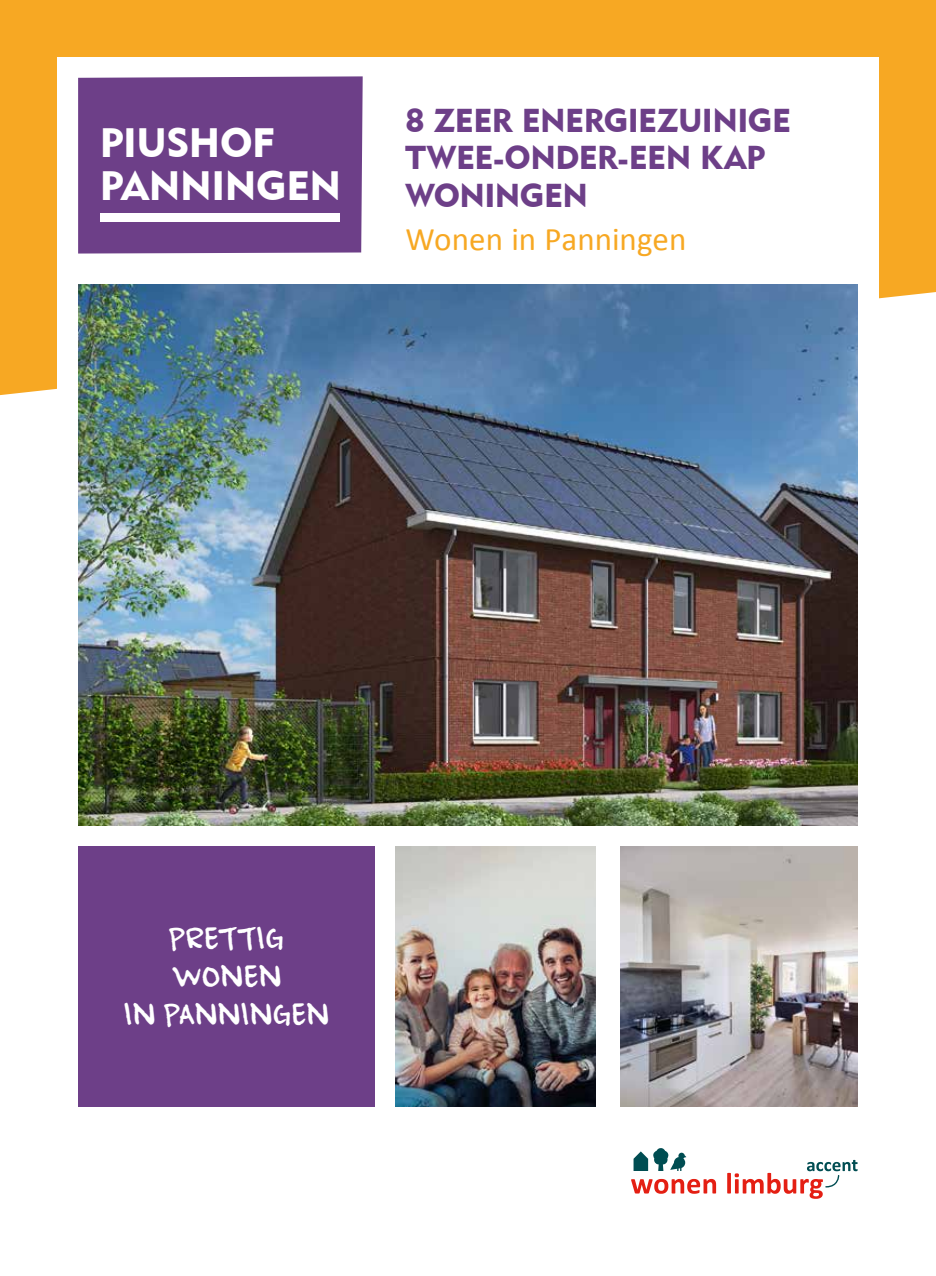
<style>
.page{position:relative;width:936px;height:1276px;background:#fff}
.page>*{position:absolute;margin:0;border:0;box-sizing:border-box;transform-origin:0 0}
.t1{font:40.95px/43.5px "Geometric 415 BT Black A";letter-spacing:-.01em;color:#fff}
.t2{font:33.15px/38.2px "Ampersand";letter-spacing:-.01em;color:#fff;text-align:center}
.t3{font:33px/37.5px "Geometric 415 BT Black A";letter-spacing:-.015em;color:#6d3f88}
.t4{font:33px "Calibri";color:#f7a823}
</style>
<div class="page">
<svg style="left:0;top:0;width:935px;height:395px;background:#f7ae32"></svg>
<div style="left:57px;top:57px;width:821px;height:518px;background:#fff"></div>
<div style="left:78px;top:76px;width:284px;height:177px;background:#6d3f88"></div>
<div style="left:100px;top:213px;width:239px;height:8px;background:#fff"></div>
<img style="left:78px;top:285px;width:779px;height:540px">
<div style="left:78px;top:846px;width:296px;height:260px;background:#6d3f88"></div>
<img style="left:396px;top:846px;width:199px;height:260px">
<svg style="left:633px;top:1148px;width:53px;height:23px"></svg>
<svg style="left:631px;top:1179px;width:85px;height:14px"></svg>
<svg style="left:727px;top:1160px;width:130px;height:38px"></svg>
<img style="left:620px;top:846px;width:237px;height:260px">
<p class="t1" style="left:100px;top:120px;width:243px">PIUSHOF<br>PANNINGEN</p>
<p class="t3" style="left:405px;top:101px;width:386px">8 ZEER ENERGIEZUINIGE<br>TWEE-ONDER-EEN KAP<br>WONINGEN</p>
<p class="t4" style="left:405px;top:219px;width:282px">Wonen in Panningen</p>
<p class="t2" style="left:123px;top:920px;width:207px">PRETTIG<br>WONEN<br>IN PANNINGEN</p>
</div>
